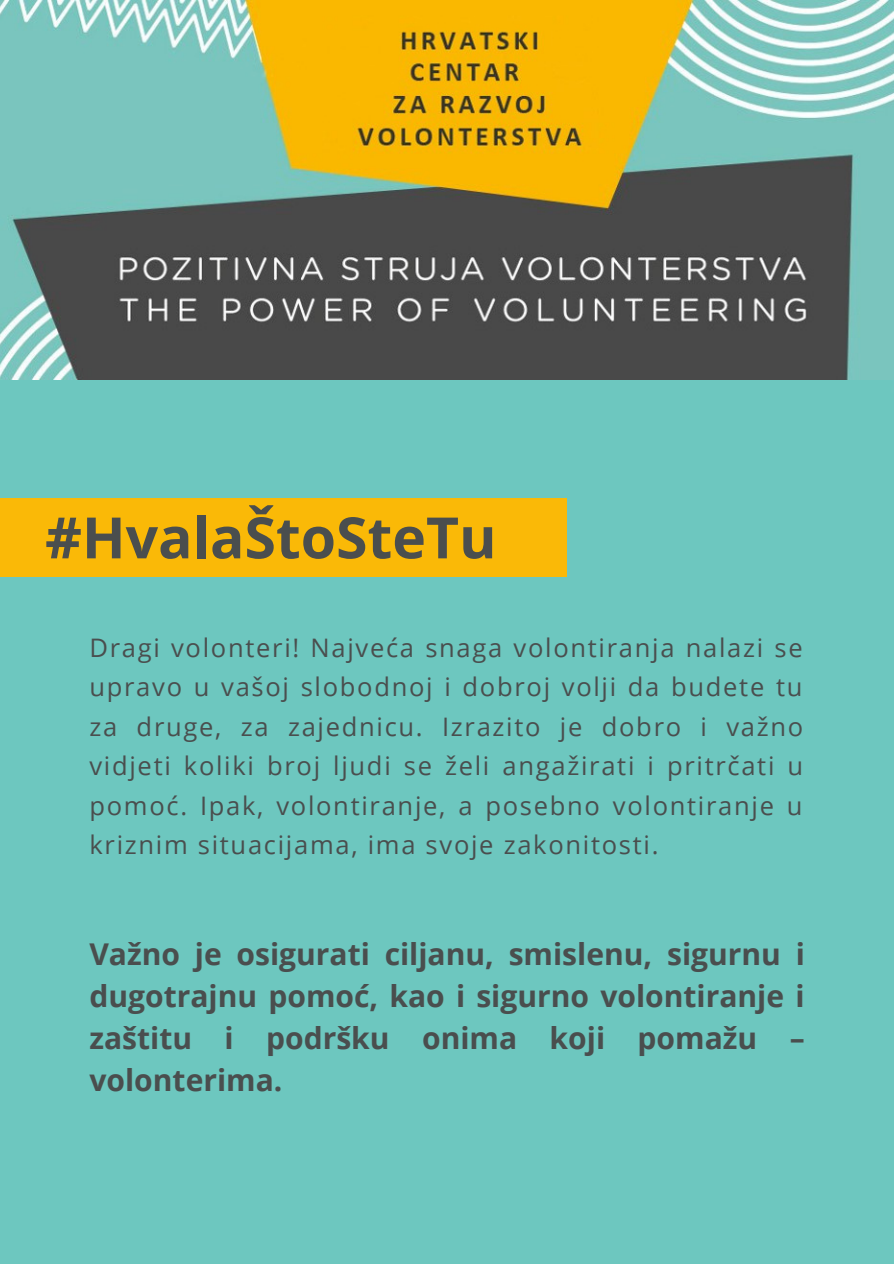
<style>
.page{position:relative;width:894px;height:1264px;background:#fff}
.page>*{position:absolute;margin:0;border:0;box-sizing:border-box;transform-origin:0 0}
.t1{font:700 57px "Open Sans";color:#4a4e4e}
.t2{font:700 30px/41.7px "Open Sans";color:#4a4e4e;text-align:justify}
.t3{font:25.5px/39.5px "Open Sans";letter-spacing:.065em;color:#4a4e4e;text-align:justify}
</style>
<div class="page">
<img style="left:0;top:0;width:893px;height:1263px">
<div style="left:0;top:498px;width:566px;height:78px;background:#fab907"></div>
<p class="t1" style="left:45px;top:497px;width:453px">#HvalaŠtoSteTu</p>
<p class="t3" style="left:89px;top:627px;width:715px">Dragi volonteri! Najveća snaga volontiranja nalazi se upravo u vašoj slobodnoj i dobroj volji da budete tu za druge, za zajednicu. Izrazito je dobro i važno vidjeti koliki broj ljudi se želi angažirati i pritrčati u pomoć. Ipak, volontiranje, a posebno volontiranje u kriznim situacijama, ima svoje zakonitosti.</p>
<p class="t2" style="left:89px;top:933px;width:716px">Važno je osigurati ciljanu, smislenu, sigurnu i dugotrajnu pomoć, kao i sigurno volontiranje i zaštitu i podršku onima koji pomažu – volonterima.</p>
</div>
